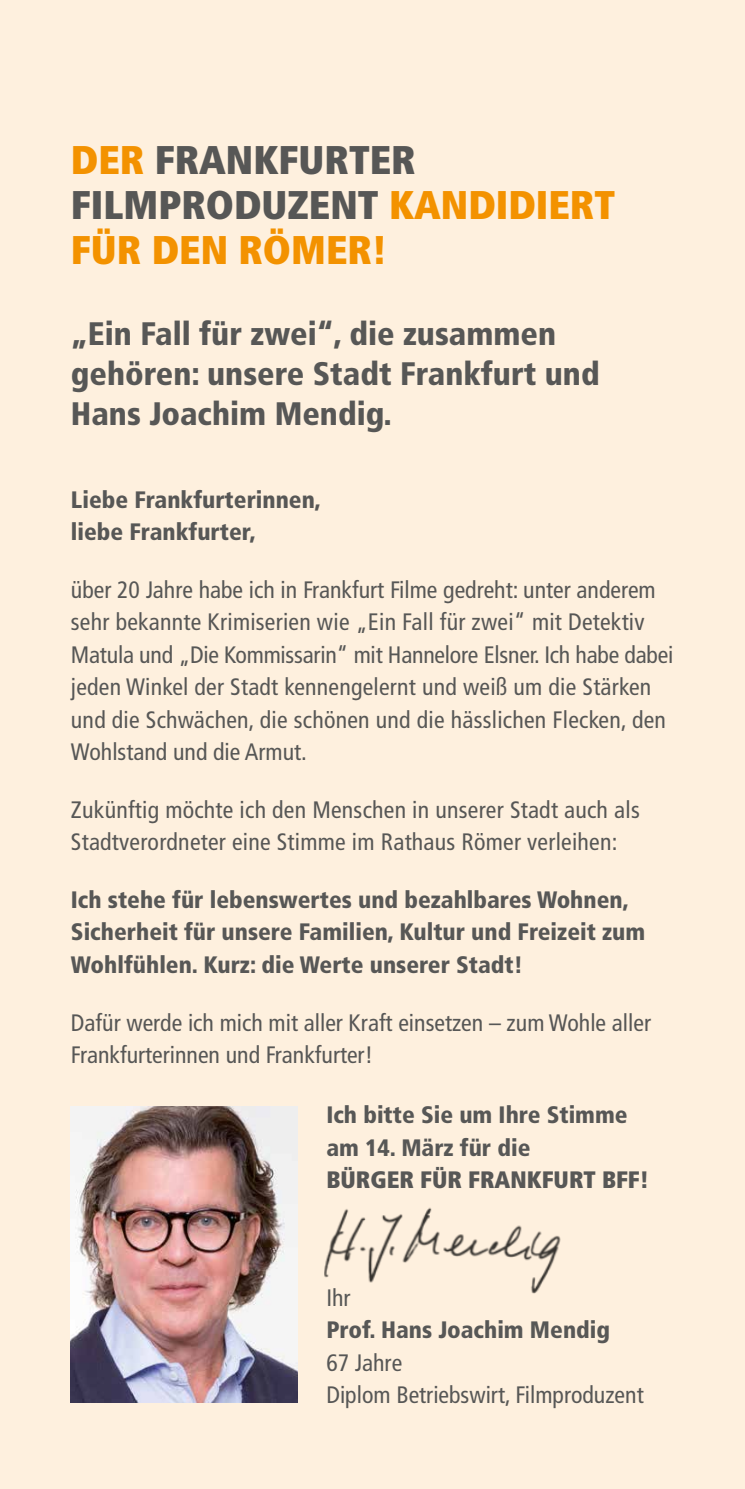
<style>
.page{position:relative;width:745px;height:1489px;background:#fff}
.page>*{position:absolute;margin:0;border:0;box-sizing:border-box;transform-origin:0 0}
.t1{font:900 condensed 40px/45px "Frutiger LT Std";color:#f39200}
.t2{font:900 condensed 32.5px/40px "Frutiger LT Std";color:#575756}
.t3{font:condensed 23.75px/32.5px "Frutiger LT Std";color:#575756}
.t4{font:900 condensed 23.75px/32.5px "Frutiger LT Std";color:#575756}
.t5{font:900 condensed 23.75px "Frutiger LT Std";color:#575756}
.s1{color:#575756}
</style>
<div class="page">
<div style="left:0;top:0;width:744px;height:1488px;background:#fef0de"></div>
<img style="left:71px;top:1106px;width:227px;height:295px">
<img style="left:324px;top:1207px;width:237px;height:87px">
<h1 class="t1" style="left:71px;top:137px;width:545px">DER <span class="s1">FRANKFURTER<br>FILMPRODUZENT</span> KANDIDIERT<br>FÜR DEN RÖMER!</h1>
<h2 class="t2" style="left:71px;top:314px;width:530px">„Ein Fall für zwei“, die zusammen gehören: unsere Stadt Frankfurt und<br>Hans Joachim Mendig.</h2>
<p class="t4" style="left:71px;top:483px;width:251px">Liebe Frankfurterinnen, liebe Frankfurter,</p>
<p class="t3" style="left:71px;top:573px;width:603px">über 20 Jahre habe ich in Frankfurt Filme gedreht: unter anderem sehr bekannte Krimiserien wie „Ein Fall für zwei“ mit Detektiv Matula und „Die Kommissarin“ mit Hannelore Elsner. Ich habe dabei jeden Winkel der Stadt kennengelernt und weiß um die Stärken und die Schwächen, die schönen und die hässlichen Flecken, den Wohlstand und die Armut.</p>
<p class="t3" style="left:71px;top:793px;width:570px">Zukünftig möchte ich den Menschen in unserer Stadt auch als<br>Stadtverordneter eine Stimme im Rathaus Römer verleihen:</p>
<p class="t4" style="left:71px;top:883px;width:575px">Ich stehe für lebenswertes und bezahlbares Wohnen,<br>Sicherheit für unsere Familien, Kultur und Freizeit zum<br>Wohlfühlen. Kurz: die Werte unserer Stadt!</p>
<p class="t3" style="left:71px;top:1006px;width:581px">Dafür werde ich mich mit aller Kraft einsetzen – zum Wohle aller<br>Frankfurterinnen und Frankfurter!</p>
<p class="t4" style="left:326px;top:1098px;width:303px">Ich bitte Sie um Ihre Stimme am 14. März für die</p>
<p class="t5" style="left:326px;top:1165px;width:324px">BÜRGER FÜR FRANKFURT BFF!</p>
<p class="t3" style="left:326px;top:1281px;width:26px">Ihr</p>
<p class="t4" style="left:326px;top:1313px;width:285px">Prof. Hans Joachim Mendig</p>
<p class="t3" style="left:326px;top:1346px;width:318px">67 Jahre<br>Diplom Betriebswirt, Filmproduzent</p>
</div>
